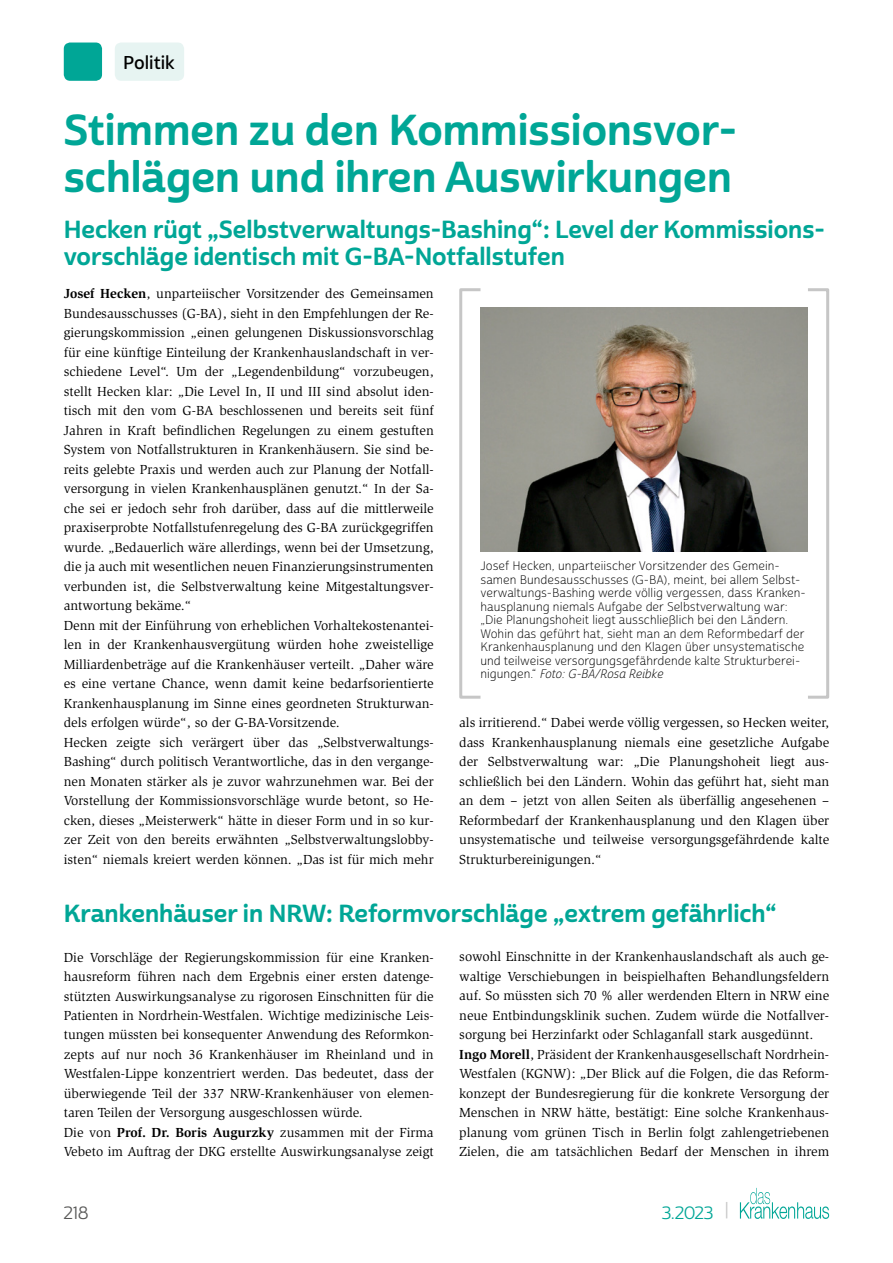
<style>
.page{position:relative;width:893px;height:1263px;background:#fff}
.page>*{position:absolute;margin:0;border:0;box-sizing:border-box;transform-origin:0 0}
.t1{font:42px/46.5px "Cabrito Sans Nor Bol";color:#00a696}
.t2{font:24px/27px "Cabrito Sans Nor Bol";color:#00a696}
.t3{font:18px "Cabrito Sans Nor Dem";letter-spacing:-.005em;color:#000}
.t4{font:17.25px "Cabrito Sans Nor Reg";color:#00a696}
.t5{font:17.25px "Cabrito Sans Nor Reg";color:#575756}
.t6{font:13.5px/19.5px "Slimbach Std";color:#000}
.t7{font:12px/13.5px "Cabrito Sans Nor Lig";color:#000}
.t8{font:12px "Cabrito Sans Nor Lig It";color:#000}
.s1{font-weight:700}
.s2{font-family:"Cabrito Sans Nor Lig"}
.s3{font-size:18.9px;color:#c6c6c6}
</style>
<div class="page">
<div style="left:115px;top:43px;width:69px;height:38px;background:#e7f4f2;border-radius:6px"></div>
<svg style="left:740px;top:1188px;width:89px;height:31px"></svg>
<div style="left:64px;top:43px;width:38px;height:38px;background:#00a696;border-radius:6px"></div>
<div style="left:459px;top:288px;width:23px;height:411px;border:3px solid #c6c6c6"></div>
<div style="left:806px;top:288px;width:23px;height:411px;border:3px solid #c6c6c6"></div>
<img style="left:480px;top:307px;width:328px;height:245px">
<h3 class="t3" style="left:123px;top:51px;width:53px">Politik</h3>
<h1 class="t1" style="left:64px;top:108px;width:675px">Stimmen zu den Kommissionsvor&shy;schlägen und ihren Auswirkungen</h1>
<h2 class="t2" style="left:64px;top:216px;width:763px">Hecken rügt „Selbstverwaltungs-Bashing“: Level der Kommissions&shy;vorschläge identisch mit G-BA-Notfallstufen</h2>
<p class="t6" style="left:64px;top:284px;width:371px"><span class="s1">Josef Hecken</span>, unparteiischer Vorsitzender des Gemeinsamen Bundesausschusses (G-BA), sieht in den Empfehlungen der Re&shy;gierungskommission „einen gelungenen Diskussionsvorschlag für eine künftige Einteilung der Krankenhauslandschaft in ver&shy;schiedene Level“. Um der „Legendenbildung“ vorzubeugen, stellt Hecken klar: „Die Level In, II und III sind absolut iden&shy;tisch mit den vom G-BA beschlossenen und bereits seit fünf Jahren in Kraft befindlichen Regelungen zu einem gestuften System von Notfallstrukturen in Krankenhäusern. Sie sind be&shy;reits gelebte Praxis und werden auch zur Planung der Notfall&shy;versorgung in vielen Krankenhausplänen genutzt.“ In der Sa&shy;che sei er jedoch sehr froh darüber, dass auf die mittlerweile praxiserprobte Notfallstufenregelung des G-BA zurückgegriffen wurde. „Bedauerlich wäre allerdings, wenn bei der Umsetzung, die ja auch mit wesentlichen neuen Finanzierungsinstrumenten verbunden ist, die Selbstverwaltung keine Mitgestaltungsver&shy;antwortung bekäme.“<br>Denn mit der Einführung von erheblichen Vorhaltekostenantei&shy;len in der Krankenhausvergütung würden hohe zweistellige Milliardenbeträge auf die Krankenhäuser verteilt. „Daher wäre es eine vertane Chance, wenn damit keine bedarfsorientierte Krankenhausplanung im Sinne eines geordneten Strukturwan&shy;dels erfolgen würde“, so der G-BA-Vorsitzende.<br>Hecken zeigte sich verärgert über das „Selbstverwaltungs-Bashing“ durch politisch Verantwortliche, das in den vergange&shy;nen Monaten stärker als je zuvor wahrzunehmen war. Bei der Vorstellung der Kommissionsvorschläge wurde betont, so He&shy;cken, dieses „Meisterwerk“ hätte in dieser Form und in so kur&shy;zer Zeit von den bereits erwähnten „Selbstverwaltungslobby&shy;isten“ niemals kreiert werden können. „Das ist für mich mehr</p>
<p class="t7" style="left:480px;top:559px;width:327px">Josef Hecken, unparteiischer Vorsitzender des Gemein&shy;samen Bundesausschusses (G- BA), meint, bei allem Selbst&shy;verwaltungs- Bashing werde völlig vergessen, dass Kranken&shy;hausplanung niemals Aufgabe der Selbstverwaltung war: „Die Planungshoheit liegt ausschließlich bei den Ländern.<br>Wohin das geführt hat, sieht man an dem Reformbedarf der Krankenhausplanung und den Klagen über unsystematische und teilweise versorgungsgefährdende kalte Strukturberei-</p>
<p class="t8" style="left:480px;top:667px;width:185px"><span class="s2">nigungen.“</span> Foto: G-BA/Rosa Reibke</p>
<p class="t6" style="left:459px;top:713px;width:371px;text-align:justify">als irritierend.“ Dabei werde völlig vergessen, so Hecken weiter, dass Krankenhausplanung niemals eine gesetzliche Aufgabe der Selbstverwaltung war: „Die Planungshoheit liegt aus&shy;schließlich bei den Ländern. Wohin das geführt hat, sieht man an dem – jetzt von allen Seiten als überfällig angesehenen – Reformbedarf der Krankenhausplanung und den Klagen über unsystematische und teilweise versorgungsgefährdende kalte Strukturbereinigungen.“</p>
<h2 class="t2" style="left:64px;top:901px;width:714px">Krankenhäuser in NRW: Reformvorschläge „extrem gefährlich“</h2>
<p class="t6" style="left:64px;top:947px;width:371px">Die Vorschläge der Regierungskommission für eine Kranken&shy;hausreform führen nach dem Ergebnis einer ersten datenge&shy;stützten Auswirkungsanalyse zu rigorosen Einschnitten für die Patienten in Nordrhein-Westfalen. Wichtige medizinische Leis&shy;tungen müssten bei konsequenter Anwendung des Reformkon&shy;zepts auf nur noch 36 Krankenhäuser im Rheinland und in Westfalen-Lippe konzentriert werden. Das bedeutet, dass der überwiegende Teil der 337 NRW-Krankenhäuser von elemen&shy;taren Teilen der Versorgung ausgeschlossen würde.<br>Die von <span class="s1">Prof. Dr. Boris Augurzky</span> zusammen mit der Firma Vebeto im Auftrag der DKG erstellte Auswirkungsanalyse zeigt</p>
<p class="t6" style="left:459px;top:947px;width:371px">sowohl Einschnitte in der Krankenhauslandschaft als auch ge&shy;waltige Verschiebungen in beispielhaften Behandlungsfeldern auf. So müssten sich 70 % aller werdenden Eltern in NRW eine neue Entbindungsklinik suchen. Zudem würde die Notfallver&shy;sorgung bei Herzinfarkt oder Schlaganfall stark ausgedünnt.<br><span class="s1">Ingo Morell</span>, Präsident der Krankenhausgesellschaft Nordrhein-Westfalen (KGNW): „Der Blick auf die Folgen, die das Reform&shy;konzept der Bundesregierung für die konkrete Versorgung der Menschen in NRW hätte, bestätigt: Eine solche Krankenhaus&shy;planung vom grünen Tisch in Berlin folgt zahlengetriebenen Zielen, die am tatsächlichen Bedarf der Menschen in ihrem</p>
<p class="t5" style="left:64px;top:1202px;width:26px">218</p>
<p class="t4" style="left:662px;top:1202px;width:69px">3.2023 <span class="s3">|</span></p>
</div>
